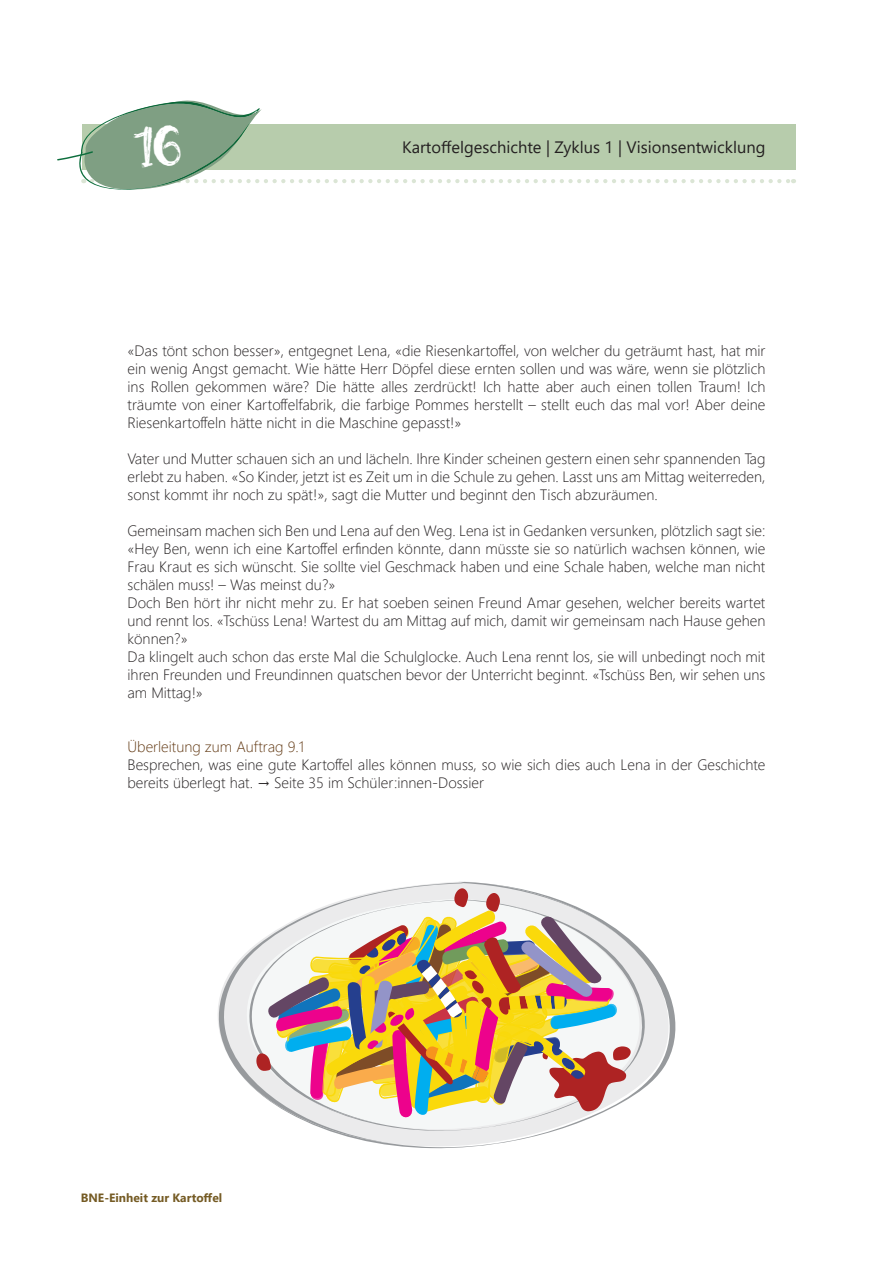
<style>
.page{position:relative;width:893px;height:1263px;background:#fff}
.page>*{position:absolute;margin:0;border:0;box-sizing:border-box;transform-origin:0 0}
.t1{font:48px "Sanstuy Brush";color:#fff}
.t2{font:16.5px "Segoe UI";color:#231f20}
.t3{font:300 15px/18px "Segoe UI";color:#231f20;text-align:justify}
.t4{font:300 15px "Segoe UI";color:#603711}
.t5{font:700 12px "Segoe UI";color:#755b24}
</style>
<div class="page">
<svg style="left:57px;top:100px;width:737px;height:90px"></svg>
<svg style="left:383px;top:960px;width:293px;height:188px"></svg>
<svg style="left:218px;top:882px;width:429px;height:262px"></svg>
<svg style="left:310px;top:905px;width:340px;height:226px"></svg>
<svg style="left:233px;top:899px;width:312px;height:225px"></svg>
<svg style="left:256px;top:888px;width:375px;height:232px"></svg>
<h1 class="t1" style="left:134px;top:112px;width:49px">16</h1>
<p class="t2" style="left:402px;top:132px;width:365px">Kartoffelgeschichte | Zyklus 1 | Visionsentwicklung</p>
<p class="t3" style="left:128px;top:341px;width:639px">«Das tönt schon besser», entgegnet Lena, «die Riesenkartoffel, von welcher du geträumt hast, hat mir ein wenig Angst gemacht. Wie hätte Herr Döpfel diese ernten sollen und was wäre, wenn sie plötzlich ins Rollen gekommen wäre? Die hätte alles zerdrückt! Ich hatte aber auch einen tollen Traum! Ich träumte von einer Kartoffelfabrik, die farbige Pommes herstellt – stellt euch das mal vor! Aber deine Riesenkartoffeln hätte nicht in die Maschine gepasst!»</p>
<p class="t3" style="left:128px;top:449px;width:639px">Vater und Mutter schauen sich an und lächeln. Ihre Kinder scheinen gestern einen sehr spannenden Tag erlebt zu haben. «So Kinder, jetzt ist es Zeit um in die Schule zu gehen. Lasst uns am Mittag weiterreden, sonst kommt ihr noch zu spät!», sagt die Mutter und beginnt den Tisch abzuräumen.</p>
<p class="t3" style="left:128px;top:521px;width:639px;text-align:left">Gemeinsam machen sich Ben und Lena auf den Weg. Lena ist in Gedanken versunken, plötzlich sagt sie: «Hey Ben, wenn ich eine Kartoffel erfinden könnte, dann müsste sie so natürlich wachsen können, wie Frau Kraut es sich wünscht. Sie sollte viel Geschmack haben und eine Schale haben, welche man nicht schälen muss! – Was meinst du?»<br>Doch Ben hört ihr nicht mehr zu. Er hat soeben seinen Freund Amar gesehen, welcher bereits wartet und rennt los. «Tschüss Lena! Wartest du am Mittag auf mich, damit wir gemeinsam nach Hause gehen können?»<br>Da klingelt auch schon das erste Mal die Schulglocke. Auch Lena rennt los, sie will unbedingt noch mit ihren Freunden und Freundinnen quatschen bevor der Unterricht beginnt. «Tschüss Ben, wir sehen uns am Mittag!»</p>
<p class="t4" style="left:128px;top:733px;width:178px">Überleitung zum Auftrag 9.1</p>
<p class="t3" style="left:128px;top:755px;width:639px">Besprechen, was eine gute Kartoffel alles können muss, so wie sich dies auch Lena in der Geschichte bereits überlegt hat. → Seite 35 im Schüler:innen-Dossier</p>
<p class="t5" style="left:81px;top:1187px;width:143px">BNE-Einheit zur Kartoffel</p>
</div>
